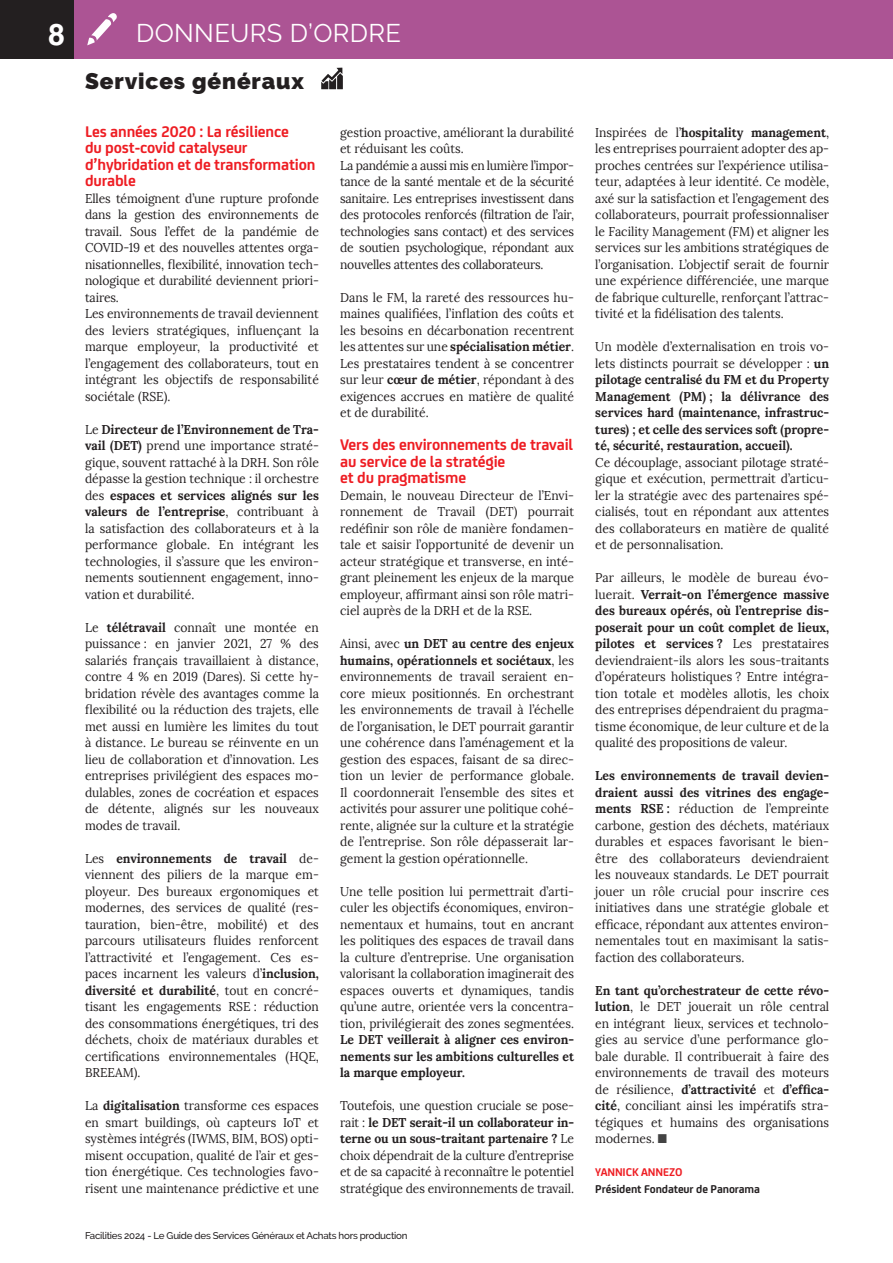
<style>
.page{position:relative;width:893px;height:1263px;background:#fff}
.page>*{position:absolute;margin:0;border:0;box-sizing:border-box;transform-origin:0 0}
.t1{font:700 30px "Helvetica LT Std";color:#fff}
.t2{font:25.5px "Raleway";letter-spacing:.015em;color:#fff}
.t3{font:900 22.5px "Raleway";letter-spacing:.04em;color:#231f20}
.t4{font:700 16.5px/16.5px "FS Joey";letter-spacing:-.01em;color:#ee1d23}
.t5{font:12.75px/16.5px "Lora";color:#231f20;text-align:justify;scale:.95 1}
.t6{font:700 12.75px/16.5px "Lora";color:#231f20;text-align:justify;scale:.95 1}
.t7{font:12.75px/16.5px "Lora";letter-spacing:-.02em;color:#231f20;scale:.95 1}
.t8{font:700 12px "FS Joey";letter-spacing:-.01em;color:#231f20}
.t9{font:700 12px "FS Joey";letter-spacing:-.01em;color:#ee1d23}
.t10{font:500 9.75px "Raleway";letter-spacing:-.025em;color:#231f20}
.s1{font-weight:700}
.s2{font-weight:400}
.s3{color:#434343}
</style>
<div class="page">
<div style="left:0;top:0;width:74px;height:58px;background:#231f20"></div>
<svg style="left:321px;top:68px;width:22px;height:21px"></svg>
<div style="left:74px;top:0;width:819px;height:58px;background:#ac5494"></div>
<svg style="left:87px;top:13px;width:30px;height:32px"></svg>
<h1 class="t1" style="left:48px;top:16px;width:18px">8</h1>
<h2 class="t2" style="left:136px;top:19px;width:266px">DONNEURS D’ORDRE</h2>
<h3 class="t3" style="left:85px;top:68px;width:220px">Services généraux</h3>
<p class="t4" style="left:85px;top:122px;width:232px">Les années 2020 : La résilience<br>du post-covid catalyseur d’hybridation et de transformation durable</p>
<p class="t5" style="left:85px;top:190px;width:248px;text-align:left">Elles témoignent d’une rupture profonde dans la gestion des environnements de travail. Sous l’effet de la pandémie de COVID-19 et des nouvelles attentes orga&shy;nisationnelles, flexibilité, innovation tech&shy;nologique et durabilité deviennent priori&shy;taires.<br>Les environnements de travail deviennent des leviers stratégiques, influençant la marque employeur, la productivité et l’engagement des collaborateurs, tout en intégrant les objectifs de responsabilité sociétale (RSE).</p>
<p class="t5" style="left:85px;top:421px;width:248px">Le <span class="s1">Directeur de l’Environnement de Tra&shy;vail (DET)</span> prend une importance straté&shy;gique, souvent rattaché à la DRH. Son rôle dépasse la gestion technique : il orchestre des <span class="s1">espaces et services alignés sur les valeurs de l’entreprise</span>, contribuant à la satisfaction des collaborateurs et à la performance globale. En intégrant les technologies, il s’assure que les environ&shy;nements soutiennent engagement, inno&shy;vation et durabilité.</p>
<p class="t5" style="left:85px;top:619px;width:248px">Le <span class="s1">télétravail</span> connaît une montée en puissance : en janvier 2021, 27 % des salariés français travaillaient à distance, contre 4 % en 2019 (Dares). Si cette hy&shy;bridation révèle des avantages comme la flexibilité ou la réduction des trajets, elle met aussi en lumière les limites du tout à distance. Le bureau se réinvente en un lieu de collaboration et d’innovation. Les entreprises privilégient des espaces mo&shy;dulables, zones de cocréation et espaces de détente, alignés sur les nouveaux modes de travail.</p>
<p class="t5" style="left:85px;top:850px;width:248px">Les <span class="s1">environnements de travail</span> de&shy;viennent des piliers de la marque em&shy;ployeur. Des bureaux ergonomiques et modernes, des services de qualité (res&shy;tauration, bien-être, mobilité) et des parcours utilisateurs fluides renforcent l’attractivité et l’engagement. Ces es&shy;paces incarnent les valeurs d’<span class="s1">inclusion, diversité et durabilité</span>, tout en concré&shy;tisant les engagements RSE : réduction des consommations énergétiques, tri des déchets, choix de matériaux durables et certifications environnementales (HQE, BREEAM).</p>
<p class="t5" style="left:85px;top:1097px;width:248px">La <span class="s1">digitalisation</span> transforme ces espaces en smart buildings, où capteurs IoT et systèmes intégrés (IWMS, BIM, BOS) opti&shy;misent occupation, qualité de l’air et ges&shy;tion énergétique. Ces technologies favo&shy;risent une maintenance prédictive et une</p>
<p class="t7" style="left:340px;top:124px;width:248px">gestion proactive, améliorant la durabilité et réduisant les coûts.<br>La pandémie a aussi mis en lumière l’impor&shy;tance de la santé mentale et de la sécurité sanitaire. Les entreprises investissent dans des protocoles renforcés (filtration de l’air, technologies sans contact) et des services de soutien psychologique, répondant aux nouvelles attentes des collaborateurs.</p>
<p class="t5" style="left:340px;top:289px;width:248px">Dans le FM, la rareté des ressources hu&shy;maines qualifiées, l’inflation des coûts et les besoins en décarbonation recentrent les attentes sur une <span class="s1">spécialisation métier</span>.<br>Les prestataires tendent à se concentrer sur leur <span class="s1">cœur de métier</span>, répondant à des exigences accrues en matière de qualité et de durabilité.</p>
<p class="t4" style="left:340px;top:435px;width:235px">Vers des environnements de travail au service de la stratégie<br>et du pragmatisme</p>
<p class="t5" style="left:340px;top:487px;width:248px">Demain, le nouveau Directeur de l’Envi&shy;ronnement de Travail (DET) pourrait redéfinir son rôle de manière fondamen&shy;tale et saisir l’opportunité de devenir un acteur stratégique et transverse, en inté&shy;grant pleinement les enjeux de la marque employeur, affirmant ainsi son rôle matri&shy;ciel auprès de la DRH et de la RSE.</p>
<p class="t5" style="left:340px;top:635px;width:248px">Ainsi, avec <span class="s1">un DET au centre des enjeux humains, opérationnels et sociétaux</span>, les environnements de travail seraient en&shy;core mieux positionnés. En orchestrant les environnements de travail à l’échelle de l’organisation, le DET pourrait garantir une cohérence dans l’aménagement et la gestion des espaces, faisant de sa direc&shy;tion un levier de performance globale.<br>Il coordonnerait l’ensemble des sites et activités pour assurer une politique cohé&shy;rente, alignée sur la culture et la stratégie de l’entreprise. Son rôle dépasserait lar&shy;gement la gestion opérationnelle.</p>
<p class="t5" style="left:340px;top:883px;width:248px">Une telle position lui permettrait d’arti&shy;culer les objectifs économiques, environ&shy;nementaux et humains, tout en ancrant les politiques des espaces de travail dans la culture d’entreprise. Une organisation valorisant la collaboration imaginerait des espaces ouverts et dynamiques, tandis qu’une autre, orientée vers la concentra&shy;tion, privilégierait des zones segmentées.</p>
<p class="t6" style="left:340px;top:1031px;width:248px">Le DET veillerait à aligner ces environ&shy;nements sur les ambitions culturelles et la marque employeur.</p>
<p class="t5" style="left:340px;top:1097px;width:248px">Toutefois, une question cruciale se pose&shy;rait : <span class="s1">le DET serait-il un collaborateur in&shy;terne ou un sous-traitant partenaire ?</span> Le choix dépendrait de la culture d’entreprise et de sa capacité à reconnaître le potentiel stratégique des environnements de travail.</p>
<p class="t10" style="left:85px;top:1230px;width:324px">Facilities 2024 - Le Guide des Services Généraux et Achats hors production</p>
<p class="t5" style="left:595px;top:124px;width:248px">Inspirées de l’<span class="s1">hospitality management</span>, les entreprises pourraient adopter des ap&shy;proches centrées sur l’expérience utilisa&shy;teur, adaptées à leur identité. Ce modèle, axé sur la satisfaction et l’engagement des collaborateurs, pourrait professionnaliser le Facility Management (FM) et aligner les services sur les ambitions stratégiques de l’organisation. L’objectif serait de fournir une expérience différenciée, une marque de fabrique culturelle, renforçant l’attrac&shy;tivité et la fidélisation des talents.</p>
<p class="t6" style="left:595px;top:338px;width:248px"><span class="s2">Un modèle d’externalisation en trois vo&shy;lets distincts pourrait se développer :</span> un pilotage centralisé du FM et du Property Management (PM) ; la délivrance des services hard (maintenance, infrastruc&shy;tures) ; et celle des services soft (propre&shy;té, sécurité, restauration, accueil).</p>
<p class="t5" style="left:595px;top:454px;width:248px">Ce découplage, associant pilotage straté&shy;gique et exécution, permettrait d’articu&shy;ler la stratégie avec des partenaires spé&shy;cialisés, tout en répondant aux attentes des collaborateurs en matière de qualité et de personnalisation.</p>
<p class="t5" style="left:595px;top:569px;width:248px">Par ailleurs, le modèle de bureau évo&shy;luerait. <span class="s1">Verrait-on l’émergence massive des bureaux opérés, où l’entreprise dis&shy;poserait pour un coût complet de lieux, pilotes et services ?</span> Les prestataires deviendraient-ils alors les sous-traitants d’opérateurs holistiques ? Entre intégra&shy;tion totale et modèles allotis, les choix des entreprises dépendraient du pragma&shy;tisme économique, de leur culture et de la qualité des propositions de valeur.</p>
<p class="t5" style="left:595px;top:767px;width:248px"><span class="s1">Les environnements de travail devien&shy;draient aussi des vitrines des engage&shy;ments RSE :</span> réduction de l’empreinte carbone, gestion des déchets, matériaux durables et espaces favorisant le bien&shy;être des collaborateurs deviendraient les nouveaux standards. Le DET pourrait jouer un rôle crucial pour inscrire ces initiatives dans une stratégie globale et efficace, répondant aux attentes environ&shy;nementales tout en maximisant la satis&shy;faction des collaborateurs.</p>
<p class="t5" style="left:595px;top:982px;width:248px"><span class="s1">En tant qu’orchestrateur de cette révo&shy;lution</span>, le DET jouerait un rôle central en intégrant lieux, services et technolo&shy;gies au service d’une performance glo&shy;bale durable. Il contribuerait à faire des environnements de travail des moteurs de résilience, <span class="s1">d’attractivité</span> et <span class="s1">d’effica&shy;cité</span>, conciliant ainsi les impératifs stra&shy;tégiques et humains des organisations modernes. <span class="s3">■</span></p>
<p class="t9" style="left:595px;top:1163px;width:89px">YANNICK ANNEZO</p>
<p class="t8" style="left:595px;top:1180px;width:166px">Président Fondateur de Panorama</p>
</div>
